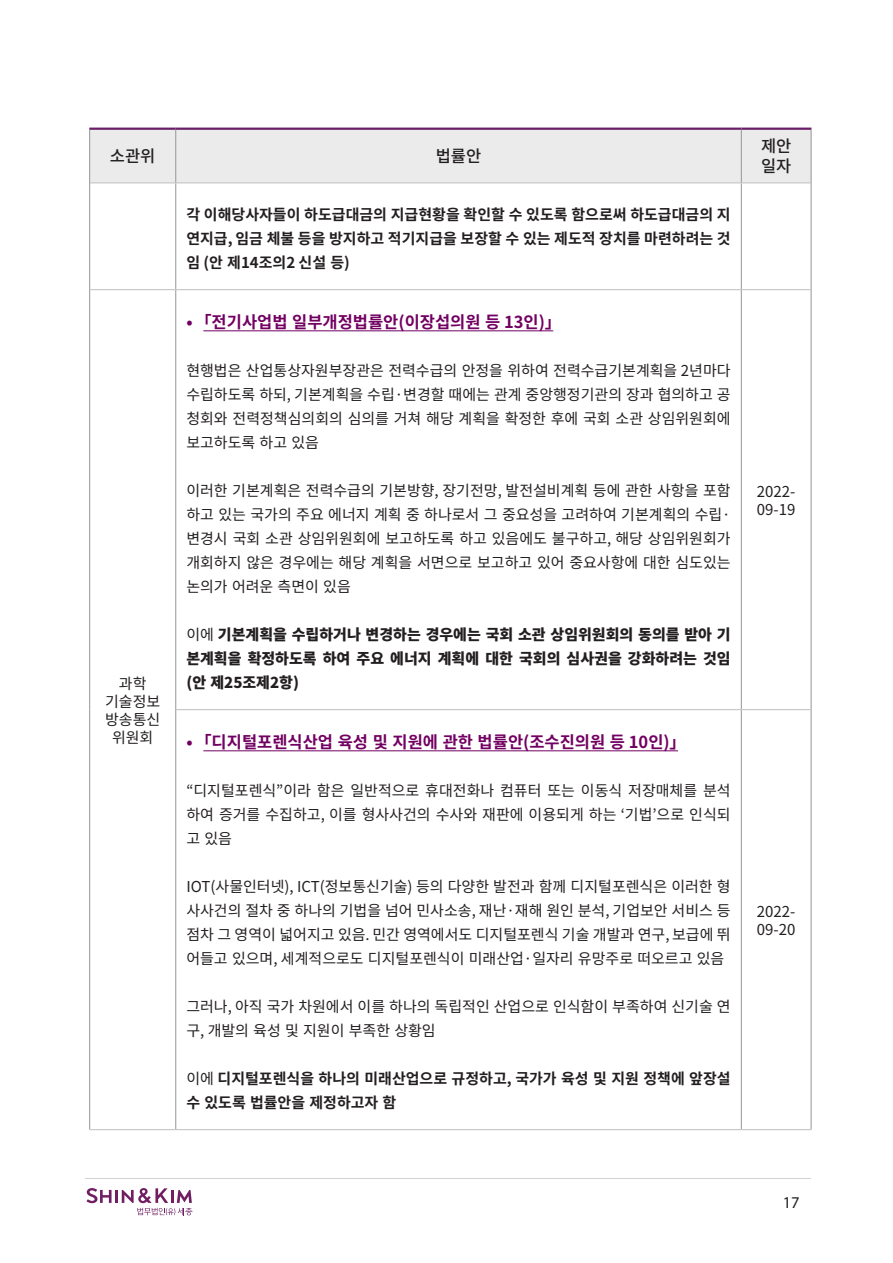
<style>
.page{position:relative;width:893px;height:1263px;background:#fff}
.page>*{position:absolute;margin:0;border:0;box-sizing:border-box;transform-origin:0 0}
.t1{font:700 16.5px "Noto Sans CJ Kkr";color:#720062}
.t2{font:500 16.5px "Noto Sans CJ Kkr";color:#231f20}
.t3{font:16.5px "Myriad Pro";color:#231f20}
.t4{font:15px/24px "Noto Sans CJ Kkr";color:#231f20;text-align:justify}
.t5{font:700 15px/24px "Noto Sans CJ Kkr";color:#231f20;text-align:justify}
.t6{font:900 15px/24px "Noto Sans CJ Kkr";color:#231f20;text-align:justify}
.s1{font-weight:400}
</style>
<div class="page">
<svg style="left:86px;top:1188px;width:107px;height:27px"></svg>
<hr style="left:85px;top:1178px;width:726px;height:1px;background:#d2d2d2">
<div style="left:90px;top:130px;width:721px;height:53px;background:#ebebec"></div>
<hr style="left:89px;top:128px;width:87px;height:2px;background:#6a2068">
<hr style="left:176px;top:128px;width:565px;height:2px;background:#6a2068">
<hr style="left:741px;top:128px;width:70px;height:2px;background:#6a2068">
<hr style="left:89px;top:130px;width:1px;height:53px;background:#939598">
<hr style="left:175px;top:130px;width:1px;height:53px;background:#939598">
<hr style="left:741px;top:130px;width:1px;height:53px;background:#939598">
<hr style="left:811px;top:130px;width:1px;height:53px;background:#939598">
<hr style="left:89px;top:183px;width:1px;height:107px;background:#939598">
<hr style="left:175px;top:183px;width:1px;height:106px;background:#939598">
<hr style="left:741px;top:183px;width:1px;height:106px;background:#939598">
<hr style="left:811px;top:183px;width:1px;height:107px;background:#939598">
<hr style="left:89px;top:290px;width:1px;height:420px;background:#939598">
<hr style="left:175px;top:290px;width:1px;height:420px;background:#939598">
<hr style="left:741px;top:290px;width:1px;height:419px;background:#939598">
<hr style="left:811px;top:290px;width:1px;height:420px;background:#939598">
<hr style="left:89px;top:710px;width:1px;height:419px;background:#939598">
<hr style="left:175px;top:710px;width:1px;height:419px;background:#939598">
<hr style="left:741px;top:710px;width:1px;height:419px;background:#939598">
<hr style="left:811px;top:710px;width:1px;height:419px;background:#939598">
<hr style="left:90px;top:183px;width:86px;height:1px;background:#bfbfbf">
<hr style="left:176px;top:183px;width:565px;height:1px;background:#bfbfbf">
<hr style="left:741px;top:183px;width:70px;height:1px;background:#bfbfbf">
<hr style="left:90px;top:289px;width:86px;height:1px;background:#bfbfbf">
<hr style="left:176px;top:289px;width:565px;height:1px;background:#bfbfbf">
<hr style="left:741px;top:289px;width:70px;height:1px;background:#bfbfbf">
<hr style="left:176px;top:709px;width:565px;height:1px;background:#bfbfbf">
<hr style="left:741px;top:709px;width:70px;height:1px;background:#bfbfbf">
<hr style="left:89px;top:1129px;width:87px;height:1px;background:#bfbfbf">
<hr style="left:176px;top:1129px;width:565px;height:1px;background:#bfbfbf">
<hr style="left:741px;top:1129px;width:70px;height:1px;background:#bfbfbf">
<hr style="left:203px;top:330px;width:350px;height:1px;background:#720062">
<hr style="left:203px;top:750px;width:475px;height:1px;background:#720062">
<p class="t2" style="left:110px;top:147px;width:47px">소관위</p>
<p class="t2" style="left:436px;top:147px;width:47px">법률안</p>
<p class="t4" style="left:119px;top:671px;width:29px">과학</p>
<p class="t4" style="left:105px;top:689px;width:57px">기술정보</p>
<p class="t4" style="left:105px;top:707px;width:57px">방송통신</p>
<p class="t4" style="left:112px;top:725px;width:43px">위원회</p>
<p class="t5" style="left:186px;top:203px;width:546px">각 이해당사자들이 하도급대금의 지급현황을 확인할 수 있도록 함으로써 하도급대금의 지 연지급, 임금 체불 등을 방지하고 적기지급을 보장할 수 있는 제도적 장치를 마련하려는 것 임 (안 제14조의2 신설 등)</p>
<p class="t1" style="left:186px;top:313px;width:376px">• ｢전기사업법 일부개정법률안(이장섭의원 등 13인)」</p>
<p class="t4" style="left:186px;top:359px;width:546px">현행법은 산업통상자원부장관은 전력수급의 안정을 위하여 전력수급기본계획을 2년마다 수립하도록 하되, 기본계획을 수립·변경할 때에는 관계 중앙행정기관의 장과 협의하고 공 청회와 전력정책심의회의 심의를 거쳐 해당 계획을 확정한 후에 국회 소관 상임위원회에 보고하도록 하고 있음</p>
<p class="t4" style="left:186px;top:479px;width:546px">이러한 기본계획은 전력수급의 기본방향, 장기전망, 발전설비계획 등에 관한 사항을 포함 하고 있는 국가의 주요 에너지 계획 중 하나로서 그 중요성을 고려하여 기본계획의 수립· 변경시 국회 소관 상임위원회에 보고하도록 하고 있음에도 불구하고, 해당 상임위원회가 개회하지 않은 경우에는 해당 계획을 서면으로 보고하고 있어 중요사항에 대한 심도있는 논의가 어려운 측면이 있음</p>
<p class="t6" style="left:186px;top:623px;width:546px"><span class="s1">이에</span> 기본계획을 수립하거나 변경하는 경우에는 국회 소관 상임위원회의 동의를 받아 기 본계획을 확정하도록 하여 주요 에너지 계획에 대한 국회의 심사권을 강화하려는 것임 (안 제25조제2항)</p>
<p class="t1" style="left:186px;top:733px;width:501px">• ｢디지털포렌식산업 육성 및 지원에 관한 법률안(조수진의원 등 10인)」</p>
<p class="t4" style="left:186px;top:779px;width:546px">“디지털포렌식”이라 함은 일반적으로 휴대전화나 컴퓨터 또는 이동식 저장매체를 분석 하여 증거를 수집하고, 이를 형사사건의 수사와 재판에 이용되게 하는 ‘기법’으로 인식되 고 있음</p>
<p class="t4" style="left:186px;top:875px;width:546px">IOT(사물인터넷), ICT(정보통신기술) 등의 다양한 발전과 함께 디지털포렌식은 이러한 형 사사건의 절차 중 하나의 기법을 넘어 민사소송, 재난·재해 원인 분석, 기업보안 서비스 등 점차 그 영역이 넓어지고 있음. 민간 영역에서도 디지털포렌식 기술 개발과 연구, 보급에 뛰 어들고 있으며, 세계적으로도 디지털포렌식이 미래산업·일자리 유망주로 떠오르고 있음</p>
<p class="t4" style="left:186px;top:995px;width:546px">그러나, 아직 국가 차원에서 이를 하나의 독립적인 산업으로 인식함이 부족하여 신기술 연 구, 개발의 육성 및 지원이 부족한 상황임</p>
<p class="t5" style="left:186px;top:1067px;width:546px"><span class="s1">이에</span> 디지털포렌식을 하나의 미래산업으로 규정하고, 국가가 육성 및 지원 정책에 앞장설 수 있도록 법률안을 제정하고자 함</p>
<p class="t2" style="left:761px;top:137px;width:32px">제안</p>
<p class="t2" style="left:761px;top:157px;width:32px">일자</p>
<p class="t4" style="left:757px;top:479px;width:40px">2022-</p>
<p class="t4" style="left:757px;top:497px;width:40px">09-19</p>
<p class="t4" style="left:757px;top:899px;width:40px">2022-</p>
<p class="t4" style="left:757px;top:917px;width:40px">09-20</p>
<p class="t3" style="left:783px;top:1192px;width:18px">17</p>
</div>
